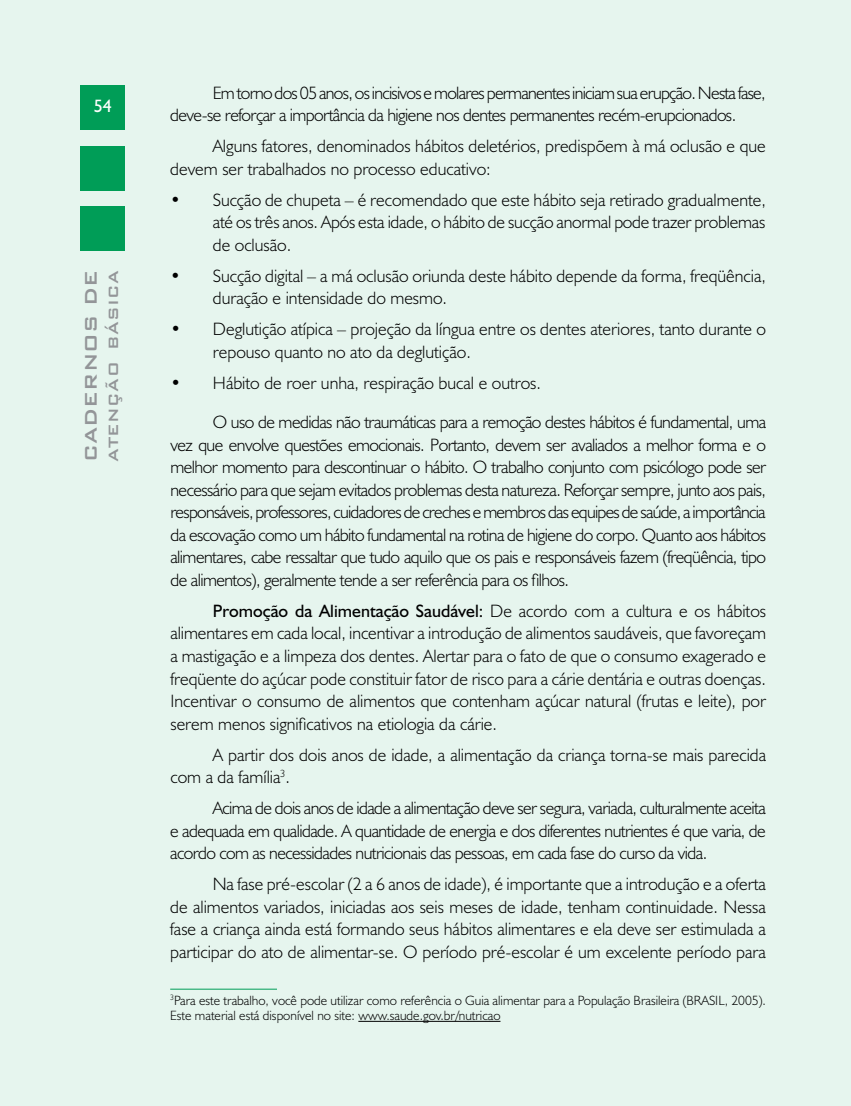
<style>
.page{position:relative;width:851px;height:1106px;background:#fff}
.page>*{position:absolute;margin:0;border:0;box-sizing:border-box;transform-origin:0 0}
.t1{font:500 22.5px "Bank Gothic BT";color:#939598}
.t2{font:300 18px/22.5px "Humanist 521 BT";color:#000;text-align:justify}
.t3{font:300 18px/22.5px "Humanist 521 BT";letter-spacing:-.03em;color:#000}
.t4{font:500 18px "Bank Gothic BT";letter-spacing:.025em;color:#939598}
.t5{font:18px "Humanist 521 BT";color:#fff}
.t6{font:300 13.5px/15px "Humanist 521 BT";color:#000}
.s1{font-weight:400}
</style>
<div class="page">
<div style="left:0;top:0;width:850px;height:1106px;background:#e6f5ee"></div>
<div style="left:80px;top:85px;width:44px;height:44px;background:#009d57"></div>
<div style="left:80px;top:146px;width:44px;height:44px;background:#009d57"></div>
<div style="left:80px;top:207px;width:44px;height:44px;background:#009d57"></div>
<hr style="left:358px;top:1021px;width:142px;height:1px;background:#000">
<hr style="left:170px;top:988px;width:107px;height:1px;background:#009d57">
<p class="t5" style="left:94px;top:95px;width:20px">54</p>
<p class="t1" style="left:79px;top:461px;width:193px;rotate:-90deg">CADERNOS DE</p>
<p class="t4" style="left:104px;top:461px;width:193px;rotate:-90deg">ATENÇÃO BÁSICA</p>
<p class="t3" style="left:170px;top:81px;width:597px;text-indent:43px">Em torno dos 05 anos, os incisivos e molares permanentes iniciam sua erupção. Nesta fase, deve-se reforçar a importância da higiene nos dentes permanentes recém-erupcionados.</p>
<p class="t2" style="left:170px;top:135px;width:597px;text-indent:43px">Alguns fatores, denominados hábitos deletérios, predispõem à má oclusão e que devem ser trabalhados no processo educativo:</p>
<p class="t2" style="left:213px;top:188px;width:554px;text-indent:-43px">• Sucção de chupeta – é recomendado que este hábito seja retirado gradualmente, até os três anos. Após esta idade, o hábito de sucção anormal pode trazer problemas de oclusão.</p>
<p class="t2" style="left:213px;top:264px;width:554px;text-indent:-43px">• Sucção digital – a má oclusão oriunda deste hábito depende da forma, freqüência, duração e intensidade do mesmo.</p>
<p class="t2" style="left:213px;top:317px;width:554px;text-indent:-43px">• Deglutição atípica – projeção da língua entre os dentes ateriores, tanto durante o repouso quanto no ato da deglutição.</p>
<p class="t3" style="left:213px;top:362px;width:554px;line-height:39.6px;text-indent:-43px">• Hábito de roer unha, respiração bucal e outros.<br>O uso de medidas não traumáticas para a remoção destes hábitos é fundamental, uma</p>
<p class="t2" style="left:170px;top:433px;width:597px">vez que envolve questões emocionais. Portanto, devem ser avaliados a melhor forma e o melhor momento para descontinuar o hábito. O trabalho conjunto com psicólogo pode ser necessário para que sejam evitados problemas desta natureza. Reforçar sempre, junto aos pais, responsáveis, professores, cuidadores de creches e membros das equipes de saúde, a importância da escovação como um hábito fundamental na rotina de higiene do corpo. Quanto aos hábitos alimentares, cabe ressaltar que tudo aquilo que os pais e responsáveis fazem (freqüência, tipo de alimentos), geralmente tende a ser referência para os filhos.</p>
<p class="t2" style="left:170px;top:599px;width:597px;text-indent:43px"><span class="s1">Promoção da Alimentação Saudável:</span> De acordo com a cultura e os hábitos alimentares em cada local, incentivar a introdução de alimentos saudáveis, que favoreçam a mastigação e a limpeza dos dentes. Alertar para o fato de que o consumo exagerado e freqüente do açúcar pode constituir fator de risco para a cárie dentária e outras doenças.<br>Incentivar o consumo de alimentos que contenham açúcar natural (frutas e leite), por serem menos significativos na etiologia da cárie.</p>
<p class="t2" style="left:170px;top:742px;width:597px;text-indent:43px">A partir dos dois anos de idade, a alimentação da criança torna-se mais parecida com a da família<sup>3</sup>.</p>
<p class="t2" style="left:170px;top:796px;width:597px;text-indent:43px">Acima de dois anos de idade a alimentação deve ser segura, variada, culturalmente aceita e adequada em qualidade. A quantidade de energia e dos diferentes nutrientes é que varia, de acordo com as necessidades nutricionais das pessoas, em cada fase do curso da vida.</p>
<p class="t2" style="left:170px;top:872px;width:597px;text-indent:43px">Na fase pré-escolar (2 a 6 anos de idade), é importante que a introdução e a oferta de alimentos variados, iniciadas aos seis meses de idade, tenham continuidade. Nessa fase a criança ainda está formando seus hábitos alimentares e ela deve ser estimulada a participar do ato de alimentar-se. O período pré-escolar é um excelente período para</p>
<p class="t6" style="left:170px;top:992px;width:597px"><sup>3</sup>Para este trabalho, você pode utilizar como referência o Guia alimentar para a População Brasileira (BRASIL, 2005).<br>Este material está disponível no site: www.saude.gov.br/nutricao</p>
</div>
